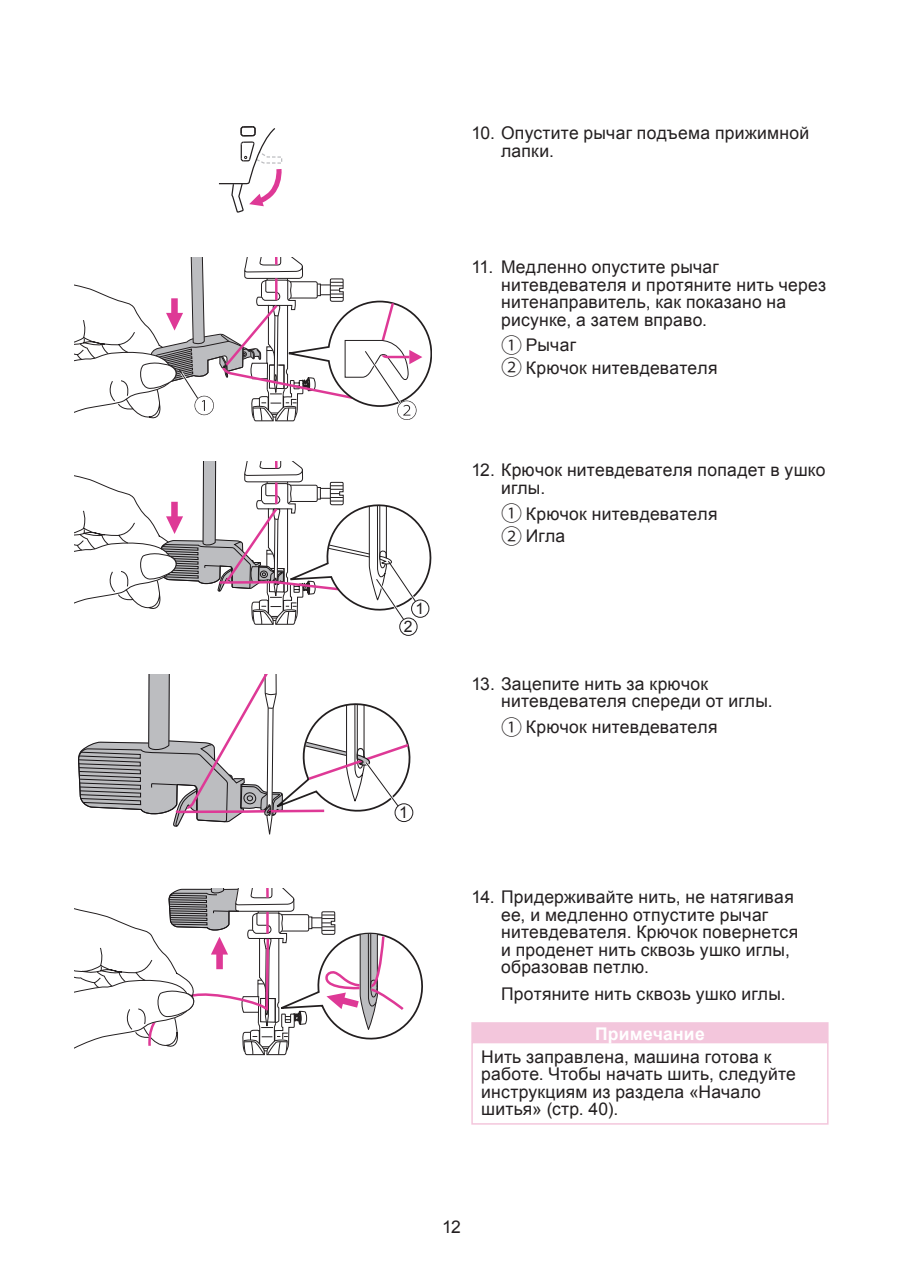
<style>
.page{position:relative;width:903px;height:1275px;background:#fff}
.page>*{position:absolute;margin:0;border:0;box-sizing:border-box;transform-origin:0 0}
.t1{font:17.5px/17.5px "Arial";letter-spacing:.015em;color:#231f20}
.t2{font:700 17.5px "Arial";letter-spacing:.015em;color:#fff}
.t3{font:16.1px "Arial";color:#231f20}
.t4{font:15.75px "Arial";color:#231f20}
.s1{font-family:"Koz Go Pr 6 N";font-size:21px}
</style>
<div class="page">
<svg style="left:218px;top:126px;width:65px;height:87px"></svg>
<div style="left:399px;top:618px;width:18px;height:18px;border:1px solid #231f20;border-radius:50%"></div>
<svg style="left:74px;top:461px;width:358px;height:167px"></svg>
<svg style="left:74px;top:258px;width:358px;height:164px"></svg>
<svg style="left:74px;top:888px;width:349px;height:168px"></svg>
<svg style="left:78px;top:675px;width:336px;height:160px"></svg>
<div style="left:471px;top:1022px;width:357px;height:20px;background:#f3c6dc"></div>
<div style="left:471px;top:1042px;width:357px;height:83px;border:1px solid #f3c6dc"></div>
<p class="t1" style="left:501px;top:124px;width:309px;text-indent:-30px">10. Опустите рычаг подъема прижимной лапки.</p>
<p class="t4" style="left:416px;top:598px;width:10px">1</p>
<p class="t4" style="left:404px;top:616px;width:10px">2</p>
<p class="t3" style="left:399px;top:802px;width:10px">1</p>
<p class="t1" style="left:501px;top:258px;width:327px;text-indent:-30px">11. Медленно опустите рычаг нитевдевателя и протяните нить через нитенаправитель, как показано на рисунке, а затем вправо.</p>
<p class="t1" style="left:501px;top:334px;width:218px;line-height:22.4px"><span class="s1">①</span> Рычаг<br><span class="s1">②</span> Крючок нитевдевателя</p>
<p class="t1" style="left:501px;top:462px;width:326px;text-indent:-30px">12. Крючок нитевдевателя попадет в ушко иглы.</p>
<p class="t1" style="left:501px;top:502px;width:218px;line-height:22.4px"><span class="s1">①</span> Крючок нитевдевателя<br><span class="s1">②</span> Игла</p>
<p class="t1" style="left:501px;top:675px;width:273px;text-indent:-30px">13. Зацепите нить за крючок нитевдевателя спереди от иглы.</p>
<p class="t1" style="left:501px;top:718px;width:218px"><span class="s1">①</span> Крючок нитевдевателя</p>
<p class="t1" style="left:501px;top:888px;width:299px;text-indent:-30px">14. Придерживайте нить, не натягивая ее, и медленно отпустите рычаг нитевдевателя. Крючок повернется и проденет нить сквозь ушко иглы, образовав петлю.</p>
<p class="t1" style="left:501px;top:986px;width:286px">Протяните нить сквозь ушко иглы.</p>
<p class="t2" style="left:595px;top:1022px;width:111px">Примечание</p>
<p class="t1" style="left:481px;top:1048px;width:316px">Нить заправлена, машина готова к работе. Чтобы начать шить, следуйте инструкциям из раздела «Начало шитья» (стр. 40).</p>
<p class="t1" style="left:442px;top:1218px;width:20px">12</p>
</div>
